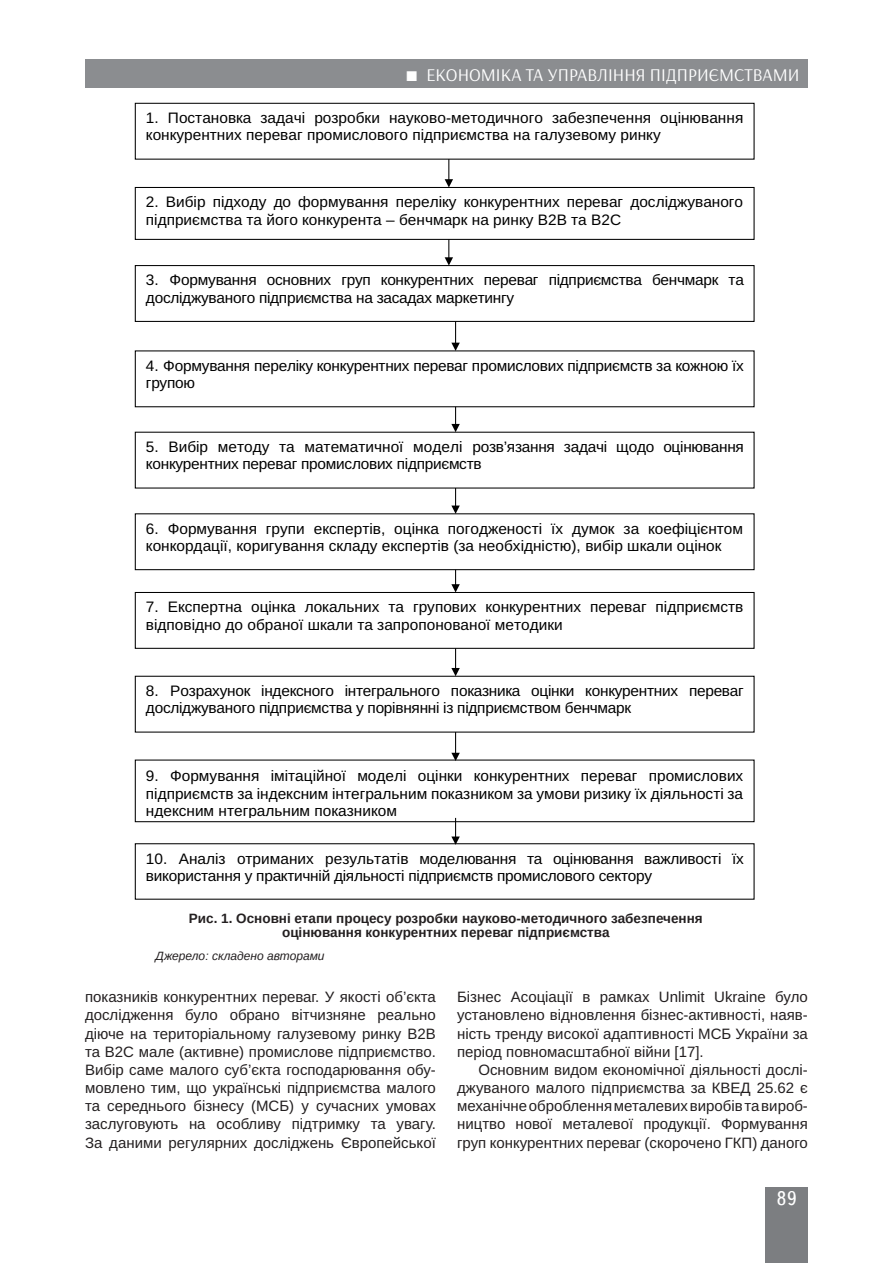
<style>
.page{position:relative;width:893px;height:1263px;background:#fff}
.page>*{position:absolute;margin:0;border:0;box-sizing:border-box;transform-origin:0 0}
.t1{font:19.5px "Ukrainian Text";color:#fff}
.t2{font:18px "Arsenal";color:#fff}
.t3{font:15.15px/17.4px "Arimo Roman";color:#000}
.Текст_основной_G{font:15px/18.1px "Arimo";color:#231f20;text-align:justify}
.Рисунок{font:700 13.5px "Arimo";color:#231f20}
.Джерело{font:italic 12px "Arimo";color:#231f20}
</style>
<div class="page">
<div style="left:765px;top:1187px;width:43px;height:76px;background:#7c7e81"></div>
<div style="left:85px;top:60px;width:723px;height:28px;background:#8b8d90"></div>
<div style="left:135px;top:103px;width:620px;height:57px;border:1px solid #000"></div>
<div style="left:135px;top:265px;width:620px;height:57px;border:1px solid #000"></div>
<div style="left:135px;top:513px;width:620px;height:57px;border:1px solid #000"></div>
<div style="left:135px;top:592px;width:620px;height:57px;border:1px solid #000"></div>
<div style="left:135px;top:676px;width:620px;height:57px;border:1px solid #000"></div>
<div style="left:135px;top:759px;width:620px;height:63px;border:1px solid #000"></div>
<svg style="left:451px;top:321px;width:9px;height:30px"></svg>
<svg style="left:451px;top:407px;width:9px;height:25px"></svg>
<div style="left:135px;top:187px;width:620px;height:53px;border:1px solid #000"></div>
<svg style="left:445px;top:159px;width:8px;height:28px"></svg>
<svg style="left:445px;top:239px;width:8px;height:27px"></svg>
<svg style="left:451px;top:488px;width:9px;height:26px"></svg>
<svg style="left:451px;top:570px;width:9px;height:22px"></svg>
<svg style="left:451px;top:648px;width:9px;height:28px"></svg>
<svg style="left:451px;top:732px;width:9px;height:29px"></svg>
<svg style="left:451px;top:818px;width:9px;height:27px"></svg>
<p class="t2" style="left:426px;top:64px;width:375px">ЕКОНОМІКА ТА УПРАВЛІННЯ ПІДПРИЄМСТВАМИ</p>
<p class="t3" style="left:146px;top:109px;width:599px">1. Постановка задачі розробки науково-методичного забезпечення оцінювання конкурентних переваг промислового підприємства на галузевому ринку</p>
<p class="t3" style="left:146px;top:193px;width:599px">2. Вибір підходу до формування переліку конкурентних переваг досліджуваного підприємства та його конкурента – бенчмарк на ринку В2В та В2С</p>
<p class="t3" style="left:146px;top:272px;width:599px">3. Формування основних груп конкурентних переваг підприємства бенчмарк та досліджуваного підприємства на засадах маркетингу</p>
<p class="t3" style="left:146px;top:357px;width:599px">4. Формування переліку конкурентних переваг промислових підприємств за кожною їх групою</p>
<p class="t3" style="left:146px;top:438px;width:599px">5. Вибір методу та математичної моделі розв’язання задачі щодо оцінювання конкурентних переваг промислових підприємств</p>
<p class="t3" style="left:146px;top:520px;width:599px">6. Формування групи експертів, оцінка погодженості їх думок за коефіцієнтом конкордації, коригування складу експертів (за необхідністю), вибір шкали оцінок</p>
<p class="t3" style="left:146px;top:598px;width:599px">7. Експертна оцінка локальних та групових конкурентних переваг підприємств відповідно до обраної шкали та запропонованої методики</p>
<p class="t3" style="left:146px;top:682px;width:599px">8. Розрахунок індексного інтегрального показника оцінки конкурентних переваг досліджуваного підприємства у порівнянні із підприємством бенчмарк</p>
<p class="t3" style="left:146px;top:767px;width:599px;text-align:justify">9. Формування імітаційної моделі оцінки конкурентних переваг промислових підприємств за індексним інтегральним показником за умови ризику їх діяльності за ндексним нтегральним показником</p>
<p class="t3" style="left:146px;top:850px;width:599px">10. Аналіз отриманих результатів моделювання та оцінювання важливості їх використання у практичній діяльності підприємств промислового сектору</p>
<p class="Рисунок" style="left:189px;top:909px;width:515px">Рис. 1. Основні етапи процесу розробки науково-методичного забезпечення</p>
<p class="Рисунок" style="left:282px;top:923px;width:329px">оцінювання конкурентних переваг підприємства</p>
<p class="Джерело" style="left:156px;top:948px;width:171px">Джерело: складено авторами</p>
<p class="Текст_основной_G" style="left:85px;top:988px;width:352px">показників конкурентних переваг. У якості об’єкта дослідження було обрано вітчизняне реально діюче на територіальному галузевому ринку В2В та В2С мале (активне) промислове підприємство.<br>Вибір саме малого суб’єкта господарювання обу&shy;мовлено тим, що українські підприємства малого та середнього бізнесу (МСБ) у сучасних умовах заслуговують на особливу підтримку та увагу.<br>За даними регулярних досліджень Європейської</p>
<p class="Текст_основной_G" style="left:457px;top:988px;width:352px">Бізнес Асоціації в рамках Unlimit Ukraine було установлено відновлення бізнес-активності, наяв&shy;ність тренду високої адаптивності МСБ України за період повномасштабної війни [17].</p>
<p class="Текст_основной_G" style="left:457px;top:1061px;width:352px;text-indent:21px">Основним видом економічної діяльності дослі&shy;джуваного малого підприємства за КВЕД 25.62 є механічне оброблення металевих виробів та вироб&shy;ництво нової металевої продукції. Формування груп конкурентних переваг (скорочено ГКП) даного</p>
<p class="t1" style="left:776px;top:1188px;width:22px">89</p>
</div>
